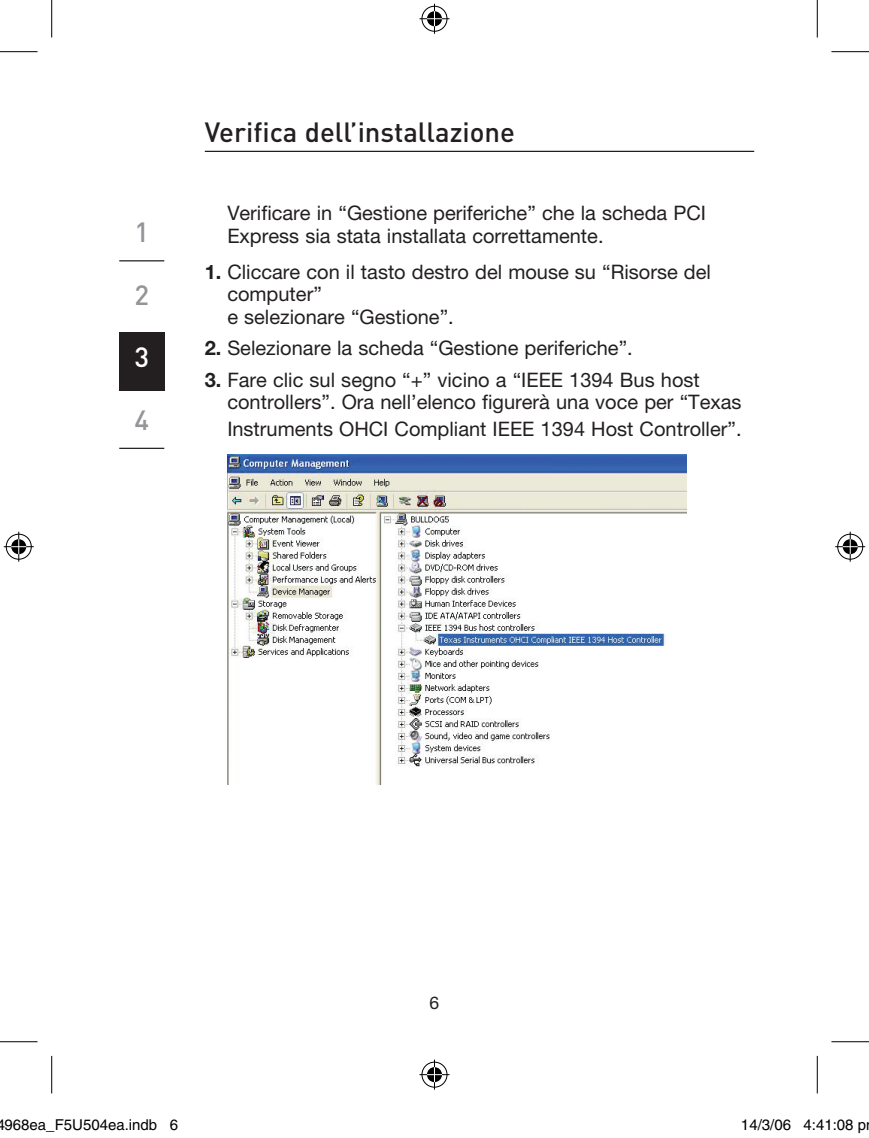
<style>
.page{position:relative;width:869px;height:1138px;background:#fff}
.page>*{position:absolute;margin:0;border:0;box-sizing:border-box;transform-origin:0 0}
.t1{font:500 27.5px "DIN";color:#231f20}
.t2{font:500 27.5px "DIN";color:#939598}
.t3{font:500 27.5px "DIN";color:#fff}
.t4{font:20px/22.5px "Helvetica Neue";color:#231f20}
.t5{font:17.5px "Helvetica Neue";color:#231f20}
.t6{font:15px "Helvetica";color:#000}
.s1{font-weight:700}
</style>
<div class="page">
<img style="left:227px;top:454px;width:459px;height:330px">
<hr style="left:205px;top:151px;width:549px;height:1px;background:#231f20">
<div style="left:119px;top:333px;width:45px;height:58px;background:#231f20"></div>
<hr style="left:119px;top:260px;width:45px;height:1px;background:#231f20">
<hr style="left:119px;top:448px;width:45px;height:1px;background:#231f20">
<hr style="left:0;top:51px;width:38px;height:1px;background:#000">
<hr style="left:831px;top:51px;width:37px;height:1px;background:#000">
<hr style="left:0;top:1041px;width:38px;height:1px;background:#000">
<hr style="left:831px;top:1041px;width:37px;height:1px;background:#000">
<hr style="left:51px;top:0;width:1px;height:37px;background:#000">
<hr style="left:51px;top:1056px;width:1px;height:37px;background:#000">
<hr style="left:816px;top:0;width:1px;height:37px;background:#000">
<hr style="left:816px;top:1056px;width:1px;height:37px;background:#000">
<div style="left:420px;top:5px;width:28px;height:28px;border:3px solid #fff;border-radius:50%"></div>
<hr style="left:419px;top:17px;width:30px;height:3px;background:#fff">
<hr style="left:433px;top:4px;width:3px;height:30px;background:#fff">
<div style="left:425px;top:10px;width:18px;height:18px;border:3px solid #fff;border-radius:50%"></div>
<div style="left:421px;top:6px;width:26px;height:26px;border:1px solid #000;border-radius:50%"></div>
<hr style="left:419px;top:18px;width:30px;height:1px;background:#000">
<hr style="left:434px;top:4px;width:1px;height:30px;background:#000">
<svg style="left:427px;top:11px;width:15px;height:15px"></svg>
<div style="left:420px;top:1061px;width:28px;height:28px;border:3px solid #fff;border-radius:50%"></div>
<hr style="left:419px;top:1073px;width:30px;height:3px;background:#fff">
<hr style="left:433px;top:1060px;width:3px;height:30px;background:#fff">
<div style="left:425px;top:1066px;width:18px;height:18px;border:3px solid #fff;border-radius:50%"></div>
<div style="left:421px;top:1062px;width:26px;height:25px;border:1px solid #000;border-radius:50%"></div>
<hr style="left:419px;top:1074px;width:30px;height:1px;background:#000">
<hr style="left:434px;top:1060px;width:1px;height:30px;background:#000">
<svg style="left:427px;top:1067px;width:15px;height:15px"></svg>
<div style="left:5px;top:533px;width:28px;height:28px;border:3px solid #fff;border-radius:50%"></div>
<hr style="left:4px;top:545px;width:30px;height:3px;background:#fff">
<hr style="left:17px;top:532px;width:3px;height:30px;background:#fff">
<div style="left:10px;top:538px;width:18px;height:18px;border:3px solid #fff;border-radius:50%"></div>
<div style="left:6px;top:534px;width:26px;height:25px;border:1px solid #000;border-radius:50%"></div>
<hr style="left:4px;top:546px;width:30px;height:1px;background:#000">
<hr style="left:18px;top:532px;width:1px;height:30px;background:#000">
<svg style="left:11px;top:539px;width:15px;height:15px"></svg>
<div style="left:836px;top:533px;width:28px;height:28px;border:3px solid #fff;border-radius:50%"></div>
<hr style="left:835px;top:545px;width:30px;height:3px;background:#fff">
<hr style="left:848px;top:532px;width:3px;height:30px;background:#fff">
<div style="left:841px;top:538px;width:18px;height:18px;border:3px solid #fff;border-radius:50%"></div>
<div style="left:837px;top:534px;width:25px;height:25px;border:1px solid #000;border-radius:50%"></div>
<hr style="left:835px;top:546px;width:30px;height:1px;background:#000">
<hr style="left:849px;top:532px;width:1px;height:30px;background:#000">
<svg style="left:842px;top:539px;width:15px;height:15px"></svg>
<div style="left:93px;top:1121px;width:5px;height:9px;border:1px solid #fff;border-radius:50%"></div>
<div style="left:91px;top:1119px;width:9px;height:12px;border:1px solid #fff;border-radius:50%"></div>
<div style="left:775px;top:1121px;width:6px;height:9px;border:1px solid #fff;border-radius:50%"></div>
<div style="left:774px;top:1119px;width:8px;height:12px;border:1px solid #fff;border-radius:50%"></div>
<div style="left:838px;top:1121px;width:5px;height:9px;border:1px solid #fff;border-radius:50%"></div>
<div style="left:836px;top:1119px;width:9px;height:12px;border:1px solid #fff;border-radius:50%"></div>
<h1 class="t2" style="left:134px;top:215px;width:16px">1</h1>
<h1 class="t2" style="left:134px;top:277px;width:16px">2</h1>
<h1 class="t3" style="left:134px;top:340px;width:16px">3</h1>
<h1 class="t2" style="left:134px;top:402px;width:16px">4</h1>
<h1 class="t1" style="left:205px;top:114px;width:312px">Verifica dell’installazione</h1>
<p class="t4" style="left:227px;top:202px;width:480px">Verificare in “Gestione periferiche” che la scheda PCI<br>Express sia stata installata correttamente.</p>
<p class="t4" style="left:227px;top:260px;width:485px;text-indent:-22px"><span class="s1">1.</span> Cliccare con il tasto destro del mouse su “Risorse del computer”<br>e selezionare “Gestione”.</p>
<p class="t4" style="left:205px;top:337px;width:429px"><span class="s1">2.</span> Selezionare la scheda “Gestione periferiche”.</p>
<p class="t4" style="left:227px;top:368px;width:515px;text-indent:-22px"><span class="s1">3.</span> Fare clic sul segno “+” vicino a “IEEE 1394 Bus host controllers”. Ora nell’elenco figurerà una voce per “Texas</p>
<p class="t4" style="left:227px;top:418px;width:515px">Instruments OHCI Compliant IEEE 1394 Host Controller”.</p>
<p class="t5" style="left:429px;top:993px;width:11px">6</p>
<p class="t6" style="left:-4px;top:1116px;width:183px">4968ea_F5U504ea.indb 6</p>
<p class="t6" style="left:740px;top:1116px;width:127px">14/3/06 4:41:08 p</p>
</div>
